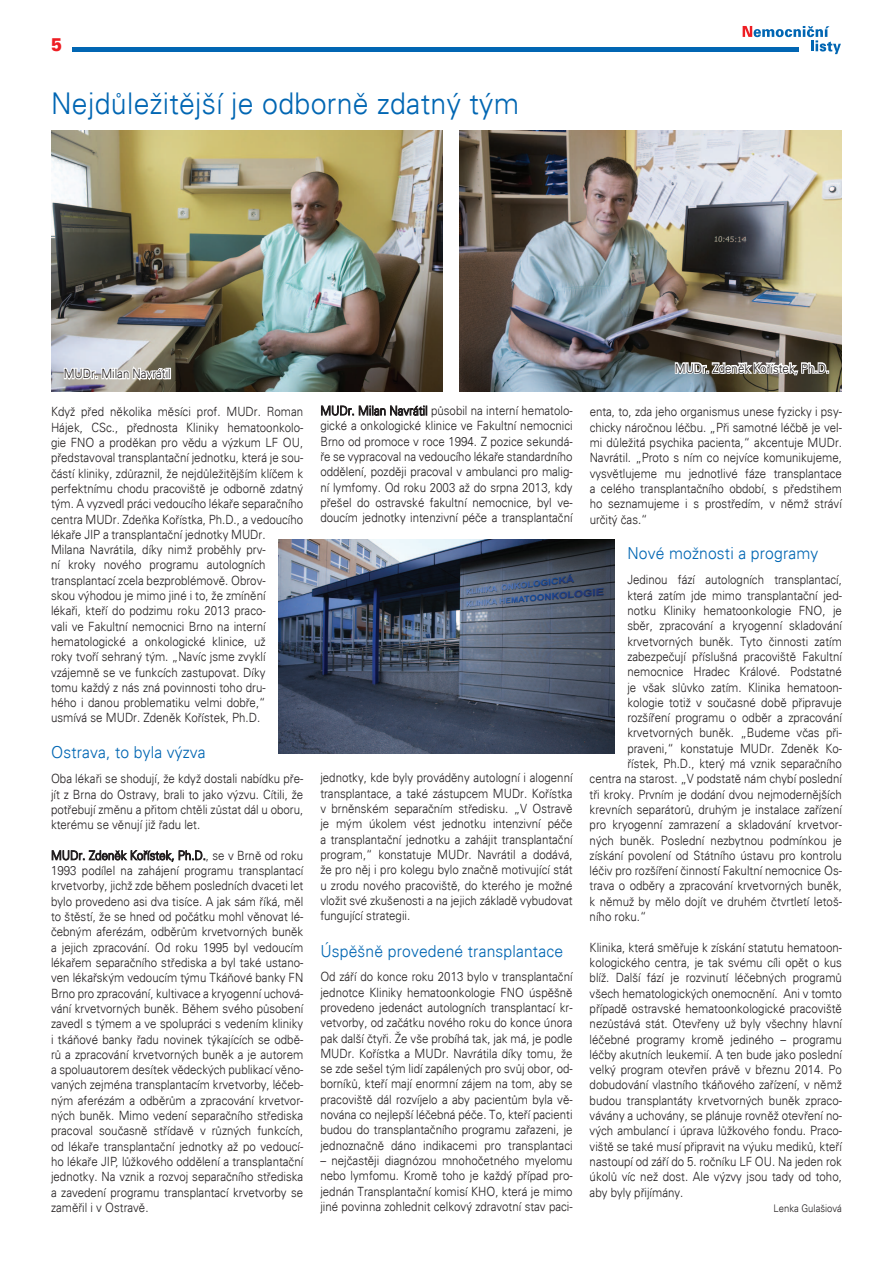
<style>
.page{position:relative;width:893px;height:1263px;background:#fff}
.page>*{position:absolute;margin:0;border:0;box-sizing:border-box;transform-origin:0 0}
.t1{font:30px "USA Light";letter-spacing:.01em;color:#0166b3;scale:.95 1}
.t2{font:18.15px "USA Black";color:#ee1d23;scale:.91 1}
.t3{font:16.5px "USA Light";letter-spacing:.01em;color:#0166b3;scale:.95 1}
.t4{font:12.75px/15.3px "USA Light";color:#231f20;text-align:justify;scale:.9 1}
.t5{font:10.5px "USA Light";color:#231f20;scale:.9 1}
</style>
<div class="page">
<hr style="left:72px;top:47px;width:727px;height:4px;background:#0166b3">
<svg style="left:743px;top:26px;width:98px;height:28px"></svg>
<svg style="left:51px;top:850px;width:154px;height:12px"></svg>
<img style="left:51px;top:130px;width:391px;height:261px">
<svg style="left:321px;top:405px;width:106px;height:11px"></svg>
<svg style="left:63px;top:357px;width:108px;height:29px"></svg>
<img style="left:459px;top:130px;width:383px;height:261px">
<svg style="left:674px;top:352px;width:155px;height:28px"></svg>
<img style="left:278px;top:539px;width:337px;height:214px">
<h2 class="t2" style="left:51px;top:34px;width:14px">5</h2>
<h1 class="t1" style="left:51px;top:86px;width:494px">Nejdůležitější je odborně zdatný tým</h1>
<p class="t4" style="left:64px;top:366px;width:120px">MUDr. Milan Navrátil</p>
<p class="t4" style="left:675px;top:360px;width:173px">MUDr. Zdeněk Kořístek, Ph.D.</p>
<p class="t4" style="left:51px;top:404px;width:282px;text-align:left">Když před několika měsíci prof. MUDr. Roman Hájek, CSc., přednosta Kliniky hematoonkolo&shy;gie FNO a proděkan pro vědu a výzkum LF OU, představoval transplantační jednotku, která je sou&shy;částí kliniky, zdůraznil, že nejdůležitějším klíčem k perfektnímu chodu pracoviště je odborně zdatný tým. A vyzvedl práci vedoucího lékaře separačního centra MUDr. Zdeňka Kořístka, Ph.D., a vedoucího lékaře JIP a transplantační jednotky MUDr.<br>Milana Navrátila, díky nimž proběhly prv-<br>ní kroky nového programu autologních transplantací zcela bezproblémově. Obrov-<br>skou výhodou je mimo jiné i to, že zmínění<br>lékaři, kteří do podzimu roku 2013 praco-<br>vali ve Fakultní nemocnici Brno na interní hematologické a onkologické klinice, už<br>roky tvoří sehraný tým. „Navíc jsme zvyklí vzájemně se ve funkcích zastupovat. Díky<br>tomu každý z nás zná povinnosti toho dru-<br>hého i danou problematiku velmi dobře,“ usmívá se MUDr. Zdeněk Kořístek, Ph.D.</p>
<p class="t3" style="left:51px;top:742px;width:164px">Ostrava, to byla výzva</p>
<p class="t4" style="left:51px;top:771px;width:282px">Oba lékaři se shodují, že když dostali nabídku pře&shy;jít z Brna do Ostravy, brali to jako výzvu. Cítili, že potřebují změnu a přitom chtěli zůstat dál u oboru, kterému se věnují již řadu let.</p>
<p class="t4" style="left:51px;top:847px;width:282px">MUDr. Zdeněk Kořístek, Ph.D., se v Brně od roku 1993 podílel na zahájení programu transplantací krvetvorby, jichž zde během posledních dvaceti let bylo provedeno asi dva tisíce. A jak sám říká, měl to štěstí, že se hned od počátku mohl věnovat lé&shy;čebným aferézám, odběrům krvetvorných buněk a jejich zpracování. Od roku 1995 byl vedoucím lékařem separačního střediska a byl také ustano&shy;ven lékařským vedoucím týmu Tkáňové banky FN Brno pro zpracování, kultivace a kryogenní uchová&shy;vání krvetvorných buněk. Během svého působení zavedl s týmem a ve spolupráci s vedením kliniky i tkáňové banky řadu novinek týkajících se odbě&shy;rů a zpracování krvetvorných buněk a je autorem a spoluautorem desítek vědeckých publikací věno&shy;vaných zejména transplantacím krvetvorby, léčeb&shy;ným aferézám a odběrům a zpracování krvetvor&shy;ných buněk. Mimo vedení separačního střediska pracoval současně střídavě v různých funkcích, od lékaře transplantační jednotky až po vedoucí&shy;ho lékaře JIP, lůžkového oddělení a transplantační jednotky. Na vznik a rozvoj separačního střediska a zavedení programu transplantací krvetvorby se zaměřil i v Ostravě.</p>
<p class="t4" style="left:320px;top:403px;width:282px">MUDr. Milan Navrátil působil na interní hematolo&shy;gické a onkologické klinice ve Fakultní nemocnici Brno od promoce v roce 1994. Z pozice sekundá&shy;ře se vypracoval na vedoucího lékaře standardního oddělení, později pracoval v ambulanci pro malig&shy;ní lymfomy. Od roku 2003 až do srpna 2013, kdy přešel do ostravské fakultní nemocnice, byl ve&shy;doucím jednotky intenzivní péče a transplantační</p>
<p class="t4" style="left:320px;top:770px;width:282px">jednotky, kde byly prováděny autologní i alogenní transplantace, a také zástupcem MUDr. Kořístka v brněnském separačním středisku. „V Ostravě je mým úkolem vést jednotku intenzivní péče a transplantační jednotku a zahájit transplantační program,“ konstatuje MUDr. Navrátil a dodává, že pro něj i pro kolegu bylo značně motivující stát u zrodu nového pracoviště, do kterého je možné vložit své zkušenosti a na jejich základě vybudovat fungující strategii.</p>
<p class="t3" style="left:320px;top:942px;width:257px">Úspěšně provedené transplantace</p>
<p class="t4" style="left:320px;top:969px;width:282px">Od září do konce roku 2013 bylo v transplantační jednotce Kliniky hematoonkologie FNO úspěšně provedeno jedenáct autologních transplantací kr&shy;vetvorby, od začátku nového roku do konce února pak další čtyři. Že vše probíhá tak, jak má, je podle MUDr. Kořístka a MUDr. Navrátila díky tomu, že se zde sešel tým lidí zapálených pro svůj obor, od&shy;borníků, kteří mají enormní zájem na tom, aby se pracoviště dál rozvíjelo a aby pacientům byla vě&shy;nována co nejlepší léčebná péče. To, kteří pacienti budou do transplantačního programu zařazeni, je jednoznačně dáno indikacemi pro transplantaci</p>
<p class="t4" style="left:320px;top:1153px;width:282px">– nejčastěji diagnózou mnohočetného myelomu nebo lymfomu. Kromě toho je každý případ pro&shy;jednán Transplantační komisí KHO, která je mimo jiné povinna zohlednit celkový zdravotní stav paci-</p>
<p class="t4" style="left:590px;top:404px;width:282px">enta, to, zda jeho organismus unese fyzicky i psy&shy;chicky náročnou léčbu. „Při samotné léčbě je vel&shy;mi důležitá psychika pacienta,“ akcentuje MUDr.<br>Navrátil. „Proto s ním co nejvíce komunikujeme, vysvětlujeme mu jednotlivé fáze transplantace a celého transplantačního období, s předstihem ho seznamujeme i s prostředím, v němž stráví určitý čas.“</p>
<p class="t3" style="left:627px;top:543px;width:202px">Nové možnosti a programy</p>
<p class="t4" style="left:627px;top:572px;width:240px">Jedinou fází autologních transplantací,</p>
<p class="t4" style="left:627px;top:587px;width:240px">která zatím jde mimo transplantační jed-</p>
<p class="t4" style="left:627px;top:603px;width:240px">notku Kliniky hematoonkologie FNO, je</p>
<p class="t4" style="left:627px;top:618px;width:240px">sběr, zpracování a kryogenní skladování</p>
<p class="t4" style="left:627px;top:633px;width:240px">krvetvorných buněk. Tyto činnosti zatím</p>
<p class="t4" style="left:627px;top:649px;width:240px">zabezpečují příslušná pracoviště Fakultní</p>
<p class="t4" style="left:627px;top:664px;width:240px">nemocnice Hradec Králové. Podstatné</p>
<p class="t4" style="left:627px;top:679px;width:240px">je však slůvko zatím. Klinika hematoon-</p>
<p class="t4" style="left:627px;top:694px;width:240px">kologie totiž v současné době připravuje</p>
<p class="t4" style="left:627px;top:710px;width:240px">rozšíření programu o odběr a zpracování</p>
<p class="t4" style="left:627px;top:725px;width:240px">krvetvorných buněk. „Budeme včas při-</p>
<p class="t4" style="left:627px;top:740px;width:240px">praveni,“ konstatuje MUDr. Zdeněk Ko-</p>
<p class="t4" style="left:627px;top:756px;width:240px">řístek, Ph.D., který má vznik separačního</p>
<p class="t4" style="left:590px;top:771px;width:282px">centra na starost. „V podstatě nám chybí poslední</p>
<p class="t4" style="left:590px;top:786px;width:282px">tři kroky. Prvním je dodání dvou nejmodernějších</p>
<p class="t4" style="left:590px;top:802px;width:282px">krevních separátorů, druhým je instalace zařízení</p>
<p class="t4" style="left:590px;top:817px;width:282px">pro kryogenní zamrazení a skladování krvetvor-</p>
<p class="t4" style="left:590px;top:832px;width:282px">ných buněk. Poslední nezbytnou podmínkou je</p>
<p class="t4" style="left:590px;top:847px;width:282px">získání povolení od Státního ústavu pro kontrolu</p>
<p class="t4" style="left:590px;top:863px;width:282px">léčiv pro rozšíření činností Fakultní nemocnice Os-</p>
<p class="t4" style="left:590px;top:878px;width:282px">trava o odběry a zpracování krvetvorných buněk,</p>
<p class="t4" style="left:590px;top:893px;width:282px">k němuž by mělo dojít ve druhém čtvrtletí letoš-</p>
<p class="t4" style="left:590px;top:909px;width:65px">ního roku.“</p>
<p class="t4" style="left:590px;top:939px;width:282px">Klinika, která směřuje k získání statutu hematoon&shy;kologického centra, je tak svému cíli opět o kus blíž. Další fází je rozvinutí léčebných programů všech hematologických onemocnění. Ani v tomto případě ostravské hematoonkologické pracoviště nezůstává stát. Otevřeny už byly všechny hlavní léčebné programy kromě jediného – programu léčby akutních leukemií. A ten bude jako poslední velký program otevřen právě v březnu 2014. Po dobudování vlastního tkáňového zařízení, v němž budou transplantáty krvetvorných buněk zpraco&shy;vávány a uchovány, se plánuje rovněž otevření no&shy;vých ambulancí i úprava lůžkového fondu. Praco&shy;viště se také musí připravit na výuku mediků, kteří nastoupí od září do 5. ročníku LF OU. Na jeden rok úkolů víc než dost. Ale výzvy jsou tady od toho, aby byly přijímány.</p>
<p class="t5" style="left:774px;top:1202px;width:77px">Lenka Gulašiová</p>
</div>
